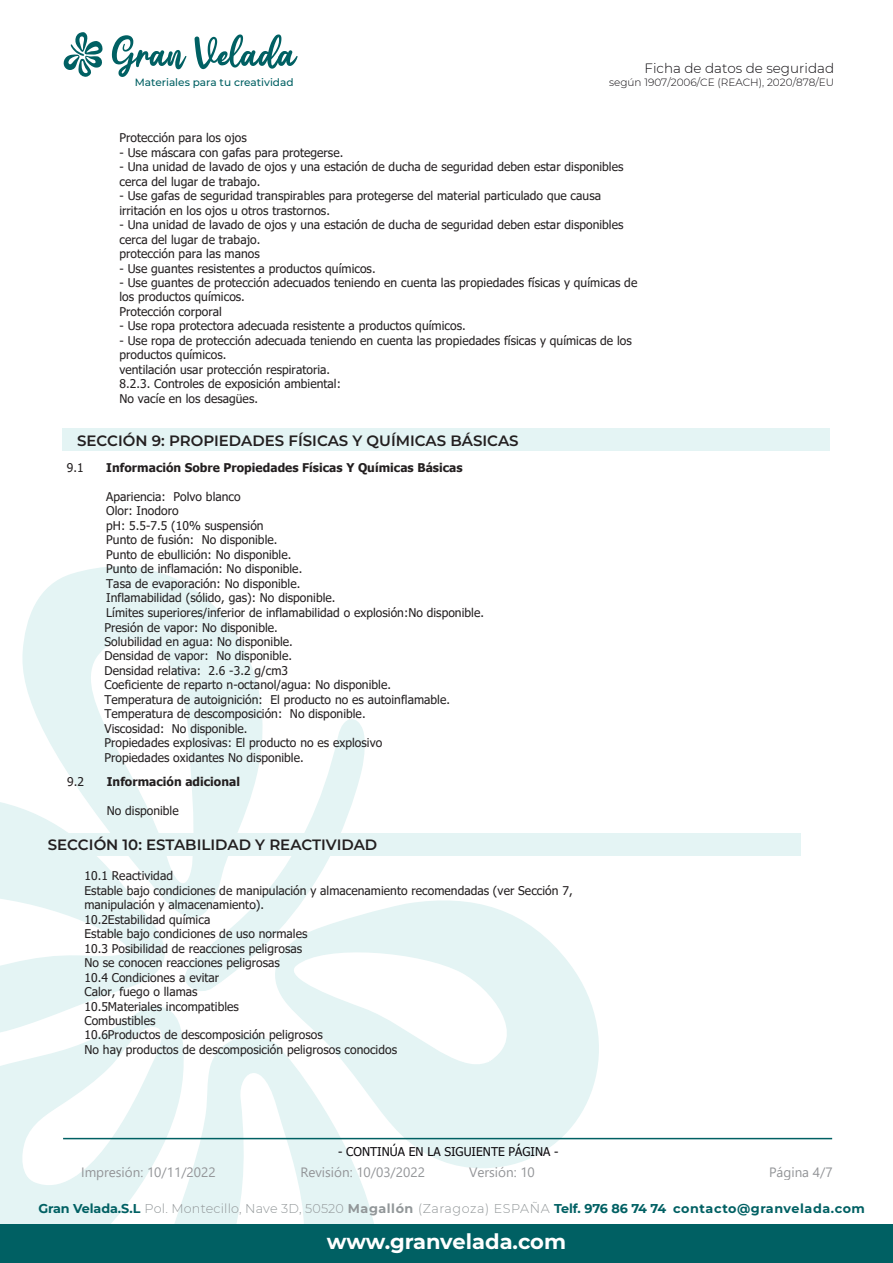
<style>
.page{position:relative;width:893px;height:1263px;background:#fff}
.page>*{position:absolute;margin:0;border:0;box-sizing:border-box;transform-origin:0 0}
.t1{font:700 21px "Montserrat";color:#fff}
.t2{font:600 15px "Montserrat";color:#231f20}
.t3{font:13.5px "Segoe UI";color:#939598}
.t4{font:300 13.5px "Montserrat";color:#0c090d}
.t5{font:700 12.75px "Montserrat";letter-spacing:.035em;color:#006063}
.t6{font:12.15px "Tahoma";color:#0c090d}
.t7{font:12px/14.4px "Tahoma";letter-spacing:.005em;color:#231f20}
.t8{font:700 12px "Tahoma";letter-spacing:.005em;color:#231f20}
.t9{font:300 10.5px "Montserrat";color:#0c090d}
.t10{font:500 10.5px "Montserrat";color:#006063}
.s1{font-weight:300;color:#919698}
.s2{color:#919698}
</style>
<div class="page">
<svg style="left:0;top:802px;width:165px;height:199px"></svg>
<svg style="left:282px;top:900px;width:346px;height:268px;fill:#e4f4f4"></svg>
<svg style="left:20px;top:566px;width:242px;height:383px;fill:#e4f4f4"></svg>
<svg style="left:0;top:1001px;width:180px;height:223px;fill:#e4f4f4"></svg>
<svg style="left:155px;top:1027px;width:232px;height:197px;fill:#e4f4f4"></svg>
<svg style="left:184px;top:714px;width:182px;height:282px"></svg>
<svg style="left:112px;top:35px;width:74px;height:42px"></svg>
<svg style="left:195px;top:34px;width:103px;height:35px"></svg>
<svg style="left:63px;top:32px;width:40px;height:45px"></svg>
<div style="left:0;top:1224px;width:893px;height:39px;background:#006063"></div>
<hr style="left:63px;top:1138px;width:769px;height:1px;background:#006063">
<div style="left:63px;top:428px;width:767px;height:22px;background:#e4f4f4"></div>
<div style="left:34px;top:833px;width:767px;height:22px;background:#e4f4f4"></div>
<p class="t10" style="left:135px;top:75px;width:160px">Materiales para tu creatividad</p>
<p class="t4" style="left:644px;top:60px;width:191px">Ficha de datos de seguridad</p>
<p class="t9" style="left:609px;top:75px;width:226px">según 1907/2006/CE (REACH), 2020/878/EU</p>
<p class="t7" style="left:119px;top:132px;width:129px">Protección para los ojos</p>
<p class="t7" style="left:119px;top:146px;width:225px">- Use máscara con gafas para protegerse.</p>
<p class="t7" style="left:119px;top:160px;width:505px">- Una unidad de lavado de ojos y una estación de ducha de seguridad deben estar disponibles cerca del lugar de trabajo.</p>
<p class="t7" style="left:119px;top:189px;width:483px">- Use gafas de seguridad transpirables para protegerse del material particulado que causa irritación en los ojos u otros trastornos.</p>
<p class="t7" style="left:119px;top:218px;width:505px">- Una unidad de lavado de ojos y una estación de ducha de seguridad deben estar disponibles cerca del lugar de trabajo.<br>protección para las manos</p>
<p class="t7" style="left:119px;top:262px;width:258px">- Use guantes resistentes a productos químicos.</p>
<p class="t7" style="left:119px;top:276px;width:519px">- Use guantes de protección adecuados teniendo en cuenta las propiedades físicas y químicas de los productos químicos.<br>Protección corporal</p>
<p class="t7" style="left:119px;top:319px;width:348px">- Use ropa protectora adecuada resistente a productos químicos.</p>
<p class="t7" style="left:119px;top:334px;width:514px">- Use ropa de protección adecuada teniendo en cuenta las propiedades físicas y químicas de los productos químicos.<br>ventilación usar protección respiratoria.<br>8.2.3. Controles de exposición ambiental:<br>No vacíe en los desagües.</p>
<p class="t2" style="left:77px;top:430px;width:443px">SECCIÓN 9: PROPIEDADES FÍSICAS Y QUÍMICAS BÁSICAS</p>
<p class="t7" style="left:67px;top:461px;width:18px">9.1</p>
<p class="t8" style="left:106px;top:459px;width:358px">Información Sobre Propiedades Físicas Y Químicas Básicas</p>
<p class="t7" style="left:106px;top:490px;width:379px">Apariencia: Polvo blanco<br>Olor: Inodoro<br>pH: 5.5-7.5 (10% suspensión<br>Punto de fusión: No disponible.<br>Punto de ebullición: No disponible.<br>Punto de inflamación: No disponible.<br>Tasa de evaporación: No disponible.<br>Inflamabilidad (sólido, gas): No disponible.<br>Límites superiores/inferior de inflamabilidad o explosión:No disponible.</p>
<p class="t7" style="left:104px;top:621px;width:347px">Presión de vapor: No disponible.<br>Solubilidad en agua: No disponible.<br>Densidad de vapor: No disponible.<br>Densidad relativa: 2.6 -3.2 g/cm3<br>Coeficiente de reparto n-octanol/agua: No disponible.<br>Temperatura de autoignición: El producto no es autoinflamable.<br>Temperatura de descomposición: No disponible.<br>Viscosidad: No disponible.<br>Propiedades explosivas: El producto no es explosivo Propiedades oxidantes No disponible.</p>
<p class="t7" style="left:67px;top:775px;width:18px">9.2</p>
<p class="t8" style="left:107px;top:773px;width:135px">Información adicional</p>
<p class="t7" style="left:107px;top:804px;width:73px">No disponible</p>
<p class="t2" style="left:48px;top:834px;width:331px">SECCIÓN 10: ESTABILIDAD Y REACTIVIDAD</p>
<p class="t7" style="left:84px;top:869px;width:490px">10.1 Reactividad<br>Estable bajo condiciones de manipulación y almacenamiento recomendadas (ver Sección 7, manipulación y almacenamiento).<br>10.2Estabilidad química<br>Estable bajo condiciones de uso normales<br>10.3 Posibilidad de reacciones peligrosas<br>No se conocen reacciones peligrosas<br>10.4 Condiciones a evitar<br>Calor, fuego o llamas<br>10.5Materiales incompatibles<br>Combustibles<br>10.6Productos de descomposición peligrosos<br>No hay productos de descomposición peligrosos conocidos</p>
<p class="t6" style="left:338px;top:1143px;width:222px">- CONTINÚA EN LA SIGUIENTE PÁGINA -</p>
<p class="t3" style="left:81px;top:1160px;width:136px">Impresión: 10/11/2022</p>
<p class="t3" style="left:300px;top:1160px;width:126px">Revisión: 10/03/2022</p>
<p class="t3" style="left:469px;top:1160px;width:67px">Versión: 10</p>
<p class="t3" style="left:769px;top:1160px;width:65px">Página 4/7</p>
<p class="t5" style="left:38px;top:1200px;width:828px">Gran Velada.S.L <span class="s1">Pol. Montecillo, Nave 3D, 50520</span> <span class="s2">Magallón</span> <span class="s1">(Zaragoza) ESPAÑA</span> Telf. 976 86 74 74 contacto@granvelada.com</p>
<h1 class="t1" style="left:327px;top:1226px;width:241px">www.granvelada.com</h1>
</div>
